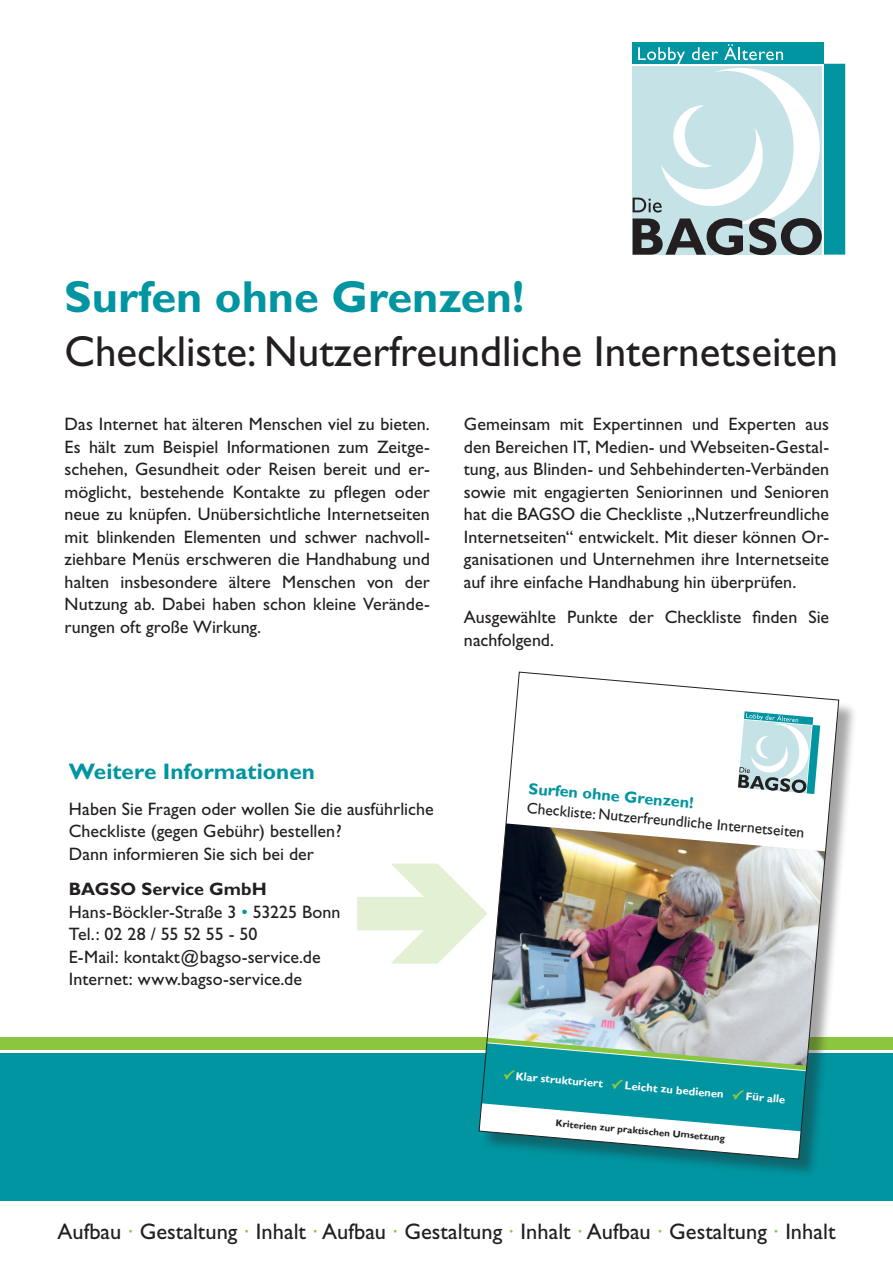
<style>
.page{position:relative;width:893px;height:1263px;background:#fff}
.page>*{position:absolute;margin:0;border:0;box-sizing:border-box;transform-origin:0 0}
.t1{font:700 45px "Gill Sans";color:#0095a1}
.t2{font:43.5px "Gill Sans";color:#231f20}
.t3{font:22.5px "Gill Sans";color:#231f20}
.t4{font:700 22.5px "Gill Sans";color:#0095a1}
.t5{font:18px/22.5px "Gill Sans";color:#231f20}
.t6{font:700 16.2px "Gill Sans";color:#0095a1}
.t7{font:15.6px "Gill Sans";color:#231f20}
.t8{font:700 11.4px "Gill Sans";color:#fff}
.t9{font:700 9.75px "Gill Sans";color:#231f20}
.s1{font-weight:700}
.s2{color:#0095a1}
.s3{color:#8bc63e}
</style>
<div class="page">
<div style="left:0;top:1053px;width:893px;height:147px;background:#0095a1"></div>
<div style="left:0;top:1037px;width:893px;height:13px;background:#8bc63e"></div>
<div style="left:633px;top:43px;width:191px;height:21px;background:#0095a1"></div>
<div style="left:824px;top:64px;width:21px;height:191px;background:#0095a1"></div>
<svg style="left:633px;top:44px;width:189px;height:211px"></svg>
<div style="left:481px;top:674px;width:377px;height:504px;background:#231f20;opacity:.4"></div>
<img style="left:479px;top:672px;width:360px;height:487px">
<svg style="left:479px;top:862px;width:9px;height:101px"></svg>
<h1 class="t1" style="left:65px;top:270px;width:461px">Surfen ohne Grenzen!</h1>
<h2 class="t2" style="left:65px;top:327px;width:775px">Checkliste: Nutzerfreundliche Internetseiten</h2>
<p class="t5" style="left:65px;top:413px;width:367px;text-align:justify">Das Internet hat älteren Menschen viel zu bieten.<br>Es hält zum Beispiel Informationen zum Zeitge&shy;schehen, Gesundheit oder Reisen bereit und er&shy;möglicht, bestehende Kontakte zu pflegen oder neue zu knüpfen. Unübersichtliche Internetseiten mit blinkenden Elementen und schwer nachvoll&shy;ziehbare Menüs erschweren die Handhabung und halten insbesondere ältere Menschen von der Nutzung ab. Dabei haben schon kleine Verände&shy;rungen oft große Wirkung.</p>
<p class="t5" style="left:464px;top:413px;width:367px;text-align:justify">Gemeinsam mit Expertinnen und Experten aus den Bereichen IT, Medien- und Webseiten-Gestal&shy;tung, aus Blinden- und Sehbehinderten-Verbänden sowie mit engagierten Seniorinnen und Senioren hat die BAGSO die Checkliste „Nutzerfreundliche Internetseiten“ entwickelt. Mit dieser können Or&shy;ganisationen und Unternehmen ihre Internetseite auf ihre einfache Handhabung hin überprüfen.</p>
<p class="t5" style="left:464px;top:606px;width:367px">Ausgewählte Punkte der Checkliste finden Sie nachfolgend.</p>
<p class="t4" style="left:69px;top:758px;width:248px">Weitere Informationen</p>
<p class="t5" style="left:69px;top:797px;width:366px">Haben Sie Fragen oder wollen Sie die ausführliche<br>Checkliste (gegen Gebühr) bestellen?<br>Dann informieren Sie sich bei der</p>
<p class="t5" style="left:69px;top:878px;width:273px"><span class="s1">BAGSO Service GmbH<br></span>Hans-Böckler-Straße 3 <span class="s2">•</span> 53225 Bonn<br>Tel.: 02 28 / 55 52 55 - 50<br>E-Mail: kontakt@bagso-service.de<br>Internet: www.bagso-service.de</p>
<p class="t6" style="left:530px;top:779px;width:167px;rotate:5deg">Surfen ohne Grenzen!</p>
<p class="t7" style="left:528px;top:799px;width:280px;rotate:5deg">Checkliste: Nutzerfreundliche Internetseiten</p>
<p class="t8" style="left:516px;top:1069px;width:89px;rotate:5deg">Klar strukturiert</p>
<p class="t8" style="left:625px;top:1079px;width:101px;rotate:5deg">Leicht zu bedienen</p>
<p class="t8" style="left:746px;top:1089px;width:41px;rotate:5deg">Für alle</p>
<p class="t9" style="left:556px;top:1117px;width:171px;rotate:5deg">Kriterien zur praktischen Umsetzung</p>
<p class="t3" style="left:57px;top:1219px;width:779px">Aufbau <span class="s3">·</span> Gestaltung <span class="s3">·</span> Inhalt <span class="s3">·</span> Aufbau <span class="s3">·</span> Gestaltung <span class="s3">·</span> Inhalt <span class="s3">·</span> Aufbau <span class="s3">·</span> Gestaltung <span class="s3">·</span> Inhalt</p>
</div>
